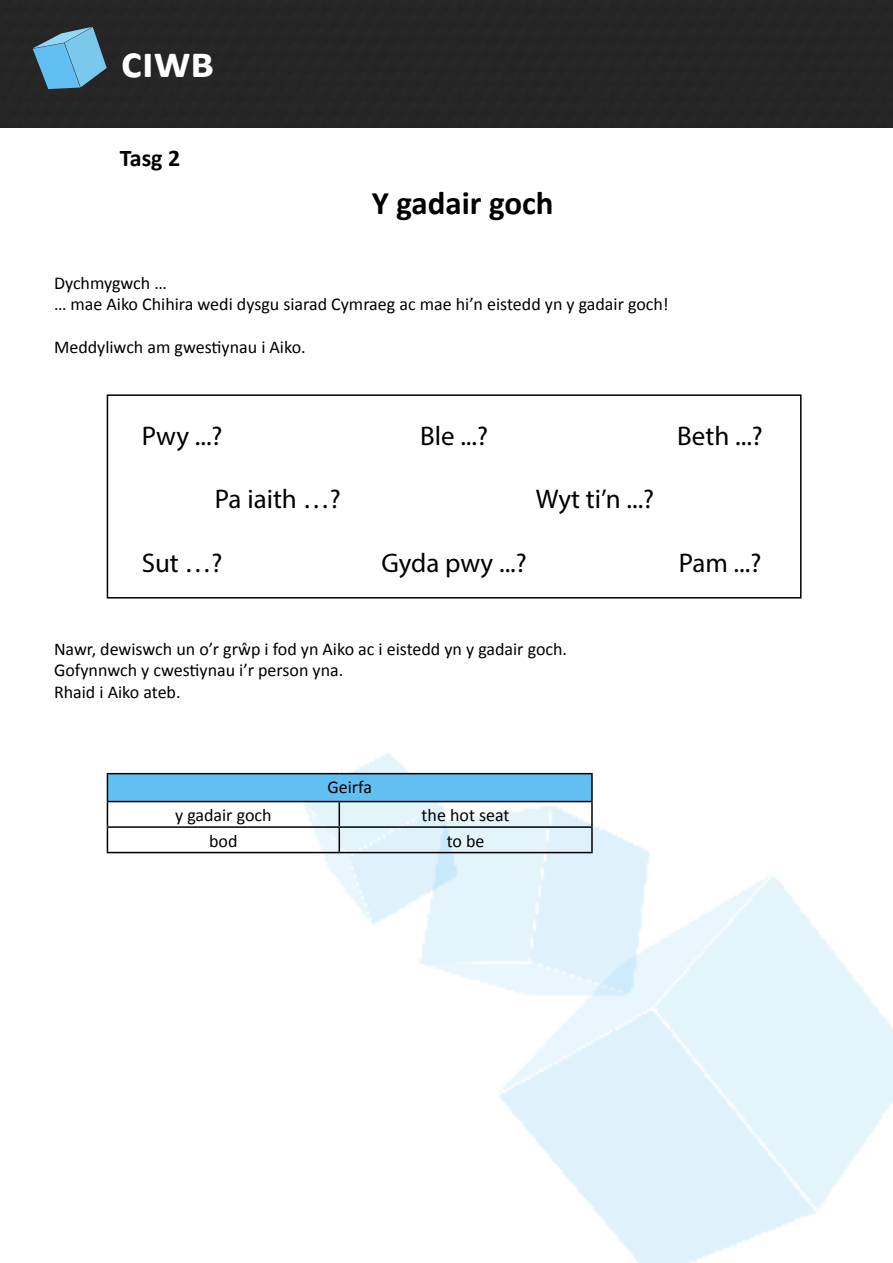
<style>
.page{position:relative;width:893px;height:1263px;background:#fff}
.page>*{position:absolute;margin:0;border:0;box-sizing:border-box;transform-origin:0 0}
.t1{font:700 45px "Calibri";color:#fff}
.t2{font:700 33px "Calibri";color:#000}
.t3{font:27px "Myriad Pro";color:#000}
.t4{font:700 24px "Calibri";color:#000}
.t5{font:18px/21.6px "Calibri";color:#000}
</style>
<div class="page">
<div style="left:0;top:0;width:893px;height:128px;background:#262626"></div>
<svg style="left:33px;top:27px;width:74px;height:62px;background:#5992af"></svg>
<img style="left:293px;top:753px;width:600px;height:510px">
<div style="left:107px;top:394px;width:694px;height:204px;border:2px solid #000"></div>
<div style="left:107px;top:774px;width:485px;height:27px;background:#61bff2"></div>
<hr style="left:107px;top:773px;width:232px;height:1px;background:#000">
<hr style="left:339px;top:773px;width:254px;height:1px;background:#000">
<hr style="left:591px;top:774px;width:2px;height:27px;background:#000">
<hr style="left:107px;top:801px;width:232px;height:1px;background:#000">
<hr style="left:339px;top:801px;width:254px;height:1px;background:#000">
<hr style="left:591px;top:802px;width:2px;height:24px;background:#000">
<hr style="left:107px;top:826px;width:232px;height:2px;background:#000">
<svg style="left:107px;top:774px;width:1px;height:78px"></svg>
<hr style="left:339px;top:826px;width:254px;height:2px;background:#000">
<svg style="left:339px;top:802px;width:1px;height:50px"></svg>
<hr style="left:591px;top:828px;width:2px;height:24px;background:#000">
<hr style="left:107px;top:852px;width:232px;height:1px;background:#000">
<hr style="left:339px;top:852px;width:254px;height:1px;background:#000">
<h1 class="t1" style="left:121px;top:34px;width:95px">ciwb</h1>
<h3 class="t4" style="left:120px;top:142px;width:62px">Tasg 2</h3>
<h2 class="t2" style="left:372px;top:182px;width:183px">Y gadair goch</h2>
<p class="t5" style="left:54px;top:272px;width:616px">Dychmygwch …<br>… mae Aiko Chihira wedi dysgu siarad Cymraeg ac mae hi’n eistedd yn y gadair goch!</p>
<p class="t5" style="left:54px;top:337px;width:253px">Meddyliwch am gwestiynau i Aiko.</p>
<h3 class="t3" style="left:142px;top:419px;width:82px">Pwy ...?</h3>
<h3 class="t3" style="left:420px;top:419px;width:69px">Ble ...?</h3>
<h3 class="t3" style="left:677px;top:419px;width:87px">Beth ...?</h3>
<h3 class="t3" style="left:215px;top:482px;width:127px">Pa iaith …?</h3>
<h3 class="t3" style="left:536px;top:482px;width:120px">Wyt ti’n ...?</h3>
<h3 class="t3" style="left:142px;top:546px;width:82px">Sut …?</h3>
<h3 class="t3" style="left:381px;top:546px;width:147px">Gyda pwy ...?</h3>
<h3 class="t3" style="left:679px;top:546px;width:84px">Pam ...?</h3>
<p class="t5" style="left:54px;top:638px;width:515px">Nawr, dewiswch un o’r grŵp i fod yn Aiko ac i eistedd yn y gadair goch.<br>Gofynnwch y cwestiynau i’r person yna.<br>Rhaid i Aiko ateb.</p>
<p class="t5" style="left:327px;top:776px;width:46px">Geirfa</p>
<p class="t5" style="left:175px;top:804px;width:98px">y gadair goch</p>
<p class="t5" style="left:422px;top:804px;width:90px">the hot seat</p>
<p class="t5" style="left:209px;top:830px;width:30px">bod</p>
<p class="t5" style="left:447px;top:830px;width:39px">to be</p>
</div>
